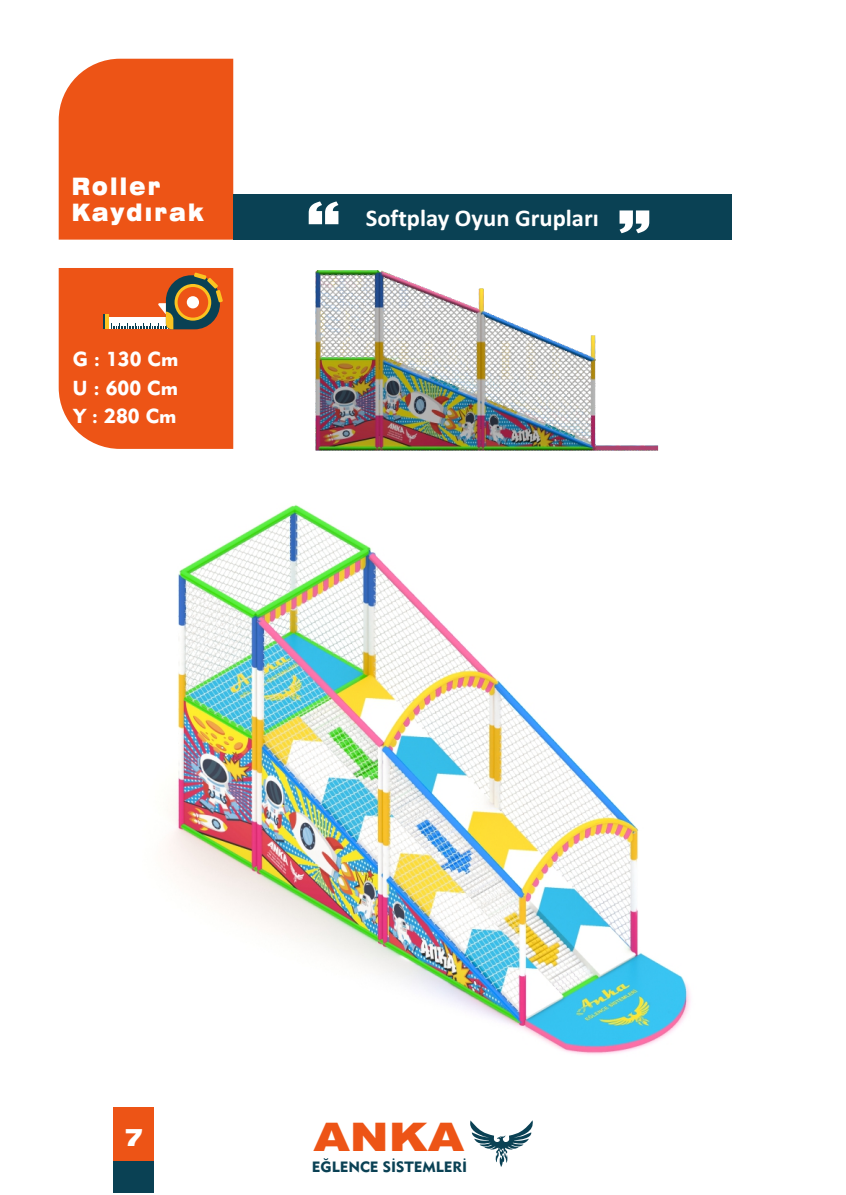
<style>
.page{position:relative;width:846px;height:1195px;background:#fff}
.page>*{position:absolute;margin:0;border:0;box-sizing:border-box;transform-origin:0 0}
.t1{font:900 39.4px "Arial";color:#ed5416;scale:1.19 1}
.t2{font:700 24px "Calibri";color:#fff}
.t3{font:900 expanded 24px/26.2px "Swiss 721 BT";letter-spacing:.125em;color:#fff;scale:.77 1}
.t4{font:900 expanded 24px "Swiss 721 BT";letter-spacing:.125em;color:#fff;scale:.76 1}
.t5{font:20px/28.6px "Geometric 415 BT Black A";color:#fff;text-align:justify}
.t6{font:14.8px "Geometric 415 BT Black A";color:#0a4154}
</style>
<div class="page">
<img style="left:167px;top:504px;width:524px;height:551px">
<div style="left:114px;top:1108px;width:40px;height:85px;background:#ed5416"></div>
<svg style="left:470px;top:1120px;width:63px;height:47px"></svg>
<div style="left:114px;top:1161px;width:40px;height:32px;background:#0a4154"></div>
<div style="left:59px;top:59px;width:174px;height:181px;background:#ed5416"></div>
<svg style="left:59px;top:268px;width:174px;height:181px;background:#e35d24"></svg>
<img style="left:315px;top:270px;width:344px;height:181px">
<div style="left:233px;top:194px;width:499px;height:46px;background:#0a4154"></div>
<svg style="left:619px;top:210px;width:30px;height:23px"></svg>
<svg style="left:309px;top:201px;width:29px;height:23px"></svg>
<p class="t3" style="left:72px;top:175px;width:172px">Roller<br>Kaydırak</p>
<p class="t5" style="left:72px;top:346px;width:107px">G : 130 Cm U : 600 Cm Y : 280 Cm</p>
<p class="t2" style="left:366px;top:207px;width:235px">Softplay Oyun Grupları</p>
<p class="t4" style="left:125px;top:1127px;width:25px">7</p>
<h1 class="t1" style="left:314px;top:1122px;width:128px">ANKA</h1>
<p class="t6" style="left:312px;top:1160px;width:157px">EĞLENCE SİSTEMLERİ</p>
</div>
